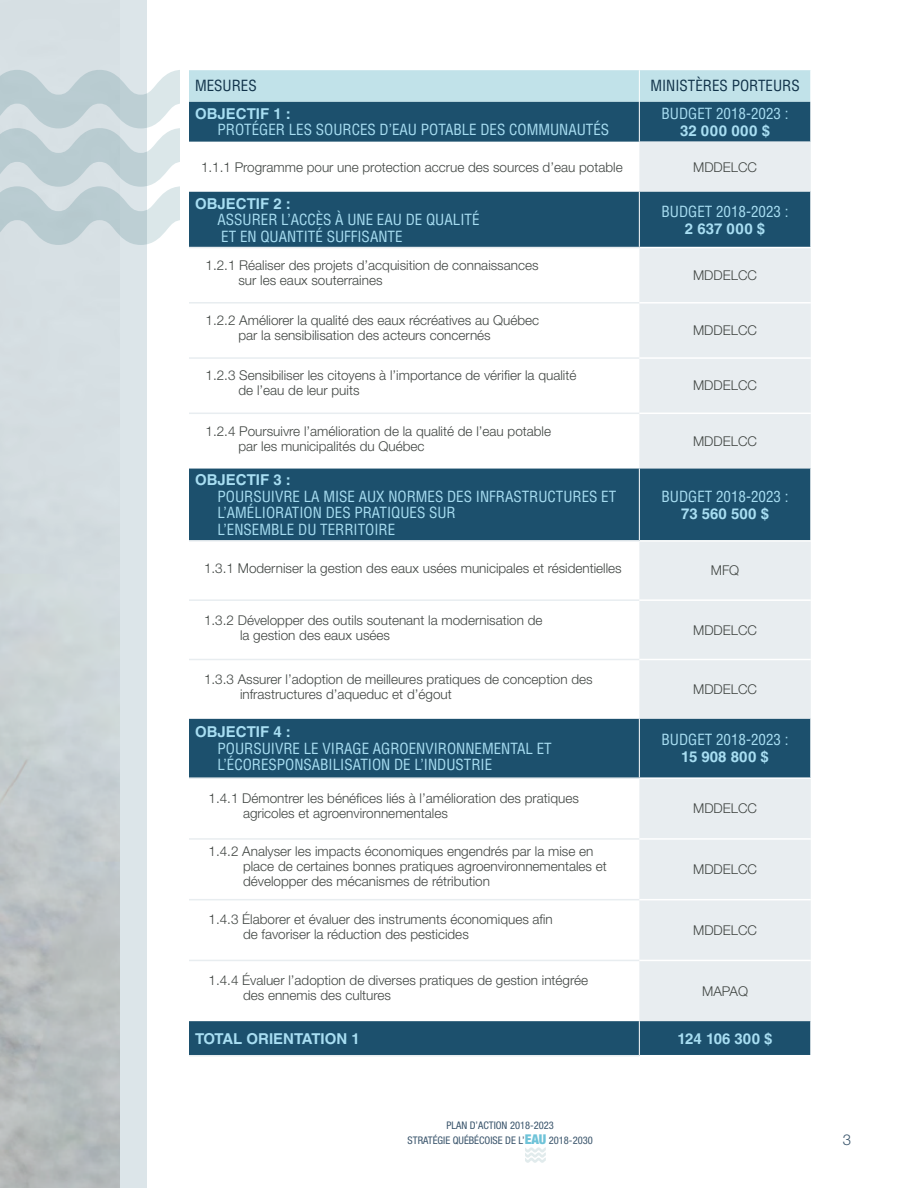
<style>
.page{position:relative;width:918px;height:1188px;background:#fff}
.page>*{position:absolute;margin:0;border:0;box-sizing:border-box;transform-origin:0 0}
.TITRE{font:condensed 15px/16.5px "Helvetica LT Std";color:#a8def2}
.TITRE-2{font:700 15px "Helvetica LT Std";color:#a8def2}
.TITRE-3{font:condensed 15px "Helvetica LT Std";color:#103249}
.t1{font:300 15px "Helvetica Neue";color:#39546b}
.Ministères{font:300 13.5px/15px "Helvetica Neue LT Std";color:#414643}
.t2{font:condensed 10.5px/14.9px "Helvetica Neue";color:#39546b;text-align:center}
.s1{font-weight:700;font-stretch:normal}
.s2{font-weight:900;font-size:13.5px;color:#6fc3d8}
</style>
<div class="page">
<svg style="left:525px;top:1147px;width:21px;height:16px"></svg>
<svg style="left:0;top:0;width:147px;height:1188px;background:#ccd3d6"></svg>
<svg style="left:0;top:70px;width:179px;height:175px;background:#cbd8dc"></svg>
<svg style="left:189px;top:70px;width:621px;height:72px;background:#6691a4"></svg>
<div style="left:639px;top:142px;width:172px;height:577px;background:#e8edf0"></div>
<div style="left:189px;top:192px;width:621px;height:55px;background:#1c506d"></div>
<div style="left:189px;top:469px;width:621px;height:71px;background:#1c506d"></div>
<svg style="left:189px;top:719px;width:622px;height:336px"></svg>
<hr style="left:639px;top:102px;width:1px;height:40px;background:#fff">
<hr style="left:639px;top:192px;width:1px;height:55px;background:#fff">
<hr style="left:810px;top:192px;width:1px;height:55px;background:#fff">
<hr style="left:639px;top:469px;width:1px;height:71px;background:#fff">
<hr style="left:810px;top:469px;width:1px;height:71px;background:#fff">
<hr style="left:639px;top:719px;width:1px;height:58px;background:#fff">
<hr style="left:810px;top:719px;width:1px;height:58px;background:#fff">
<hr style="left:639px;top:1021px;width:1px;height:34px;background:#fff">
<hr style="left:810px;top:1021px;width:1px;height:34px;background:#fff">
<hr style="left:639px;top:70px;width:1px;height:32px;background:#fff">
<hr style="left:189px;top:247px;width:450px;height:1px;background:#e8edf0">
<hr style="left:189px;top:540px;width:450px;height:2px;background:#e8edf0">
<hr style="left:189px;top:777px;width:450px;height:2px;background:#e8edf0">
<hr style="left:189px;top:1055px;width:450px;height:1px;background:#e8edf0">
<hr style="left:189px;top:302px;width:450px;height:2px;background:#e8edf0">
<hr style="left:189px;top:357px;width:450px;height:2px;background:#e8edf0">
<hr style="left:189px;top:413px;width:450px;height:1px;background:#e8edf0">
<hr style="left:189px;top:599px;width:450px;height:2px;background:#e8edf0">
<hr style="left:189px;top:659px;width:450px;height:1px;background:#e8edf0">
<hr style="left:189px;top:838px;width:450px;height:2px;background:#e8edf0">
<hr style="left:189px;top:899px;width:450px;height:1px;background:#e8edf0">
<hr style="left:189px;top:960px;width:450px;height:1px;background:#e8edf0">
<hr style="left:639px;top:247px;width:172px;height:1px;background:#fff">
<hr style="left:639px;top:302px;width:172px;height:2px;background:#fff">
<hr style="left:639px;top:357px;width:172px;height:2px;background:#fff">
<hr style="left:639px;top:413px;width:172px;height:1px;background:#fff">
<hr style="left:639px;top:540px;width:172px;height:2px;background:#fff">
<hr style="left:639px;top:599px;width:172px;height:2px;background:#fff">
<hr style="left:639px;top:659px;width:172px;height:1px;background:#fff">
<hr style="left:639px;top:777px;width:172px;height:2px;background:#fff">
<hr style="left:639px;top:838px;width:172px;height:2px;background:#fff">
<hr style="left:639px;top:899px;width:172px;height:1px;background:#fff">
<hr style="left:639px;top:960px;width:172px;height:1px;background:#fff">
<p class="TITRE-3" style="left:195px;top:77px;width:63px">MESURES</p>
<p class="TITRE-3" style="left:650px;top:77px;width:151px">MINISTÈRES PORTEURS</p>
<p class="TITRE" style="left:218px;top:105px;width:393px;text-indent:-22px"><span class="s1">OBJECTIF 1 :<br></span>PROTÉGER LES SOURCES D’EAU POTABLE DES COMMUNAUTÉS</p>
<p class="TITRE" style="left:662px;top:105px;width:129px">BUDGET 2018-2023 :</p>
<p class="TITRE-2" style="left:680px;top:121px;width:91px">32 000 000 $</p>
<p class="Ministères" style="left:201px;top:159px;width:423px">1.1.1 Programme pour une protection accrue des sources d’eau potable</p>
<p class="Ministères" style="left:693px;top:159px;width:66px">MDDELCC</p>
<p class="TITRE" style="left:218px;top:195px;width:264px;text-indent:-22px"><span class="s1">OBJECTIF 2 :<br></span>ASSURER L’ACCÈS À UNE EAU DE QUALITÉ<br>ET EN QUANTITÉ SUFFISANTE</p>
<p class="TITRE" style="left:662px;top:203px;width:129px">BUDGET 2018-2023 :</p>
<p class="TITRE-2" style="left:685px;top:219px;width:82px">2 637 000 $</p>
<p class="Ministères" style="left:238px;top:257px;width:302px;text-indent:-33px">1.2.1 Réaliser des projets d’acquisition de connaissances sur les eaux souterraines</p>
<p class="Ministères" style="left:693px;top:267px;width:66px">MDDELCC</p>
<p class="Ministères" style="left:238px;top:313px;width:302px;text-indent:-33px">1.2.2 Améliorer la qualité des eaux récréatives au Québec par la sensibilisation des acteurs concernés</p>
<p class="Ministères" style="left:693px;top:323px;width:66px">MDDELCC</p>
<p class="Ministères" style="left:238px;top:368px;width:339px;text-indent:-33px">1.2.3 Sensibiliser les citoyens à l’importance de vérifier la qualité de l’eau de leur puits</p>
<p class="Ministères" style="left:693px;top:378px;width:66px">MDDELCC</p>
<p class="Ministères" style="left:238px;top:423px;width:314px;text-indent:-33px">1.2.4 Poursuivre l’amélioration de la qualité de l’eau potable par les municipalités du Québec</p>
<p class="Ministères" style="left:693px;top:434px;width:66px">MDDELCC</p>
<p class="TITRE" style="left:218px;top:472px;width:400px;text-indent:-22px"><span class="s1">OBJECTIF 3 :<br></span>POURSUIVRE LA MISE AUX NORMES DES INFRASTRUCTURES ET<br>L’AMÉLIORATION DES PRATIQUES SUR<br>L’ENSEMBLE DU TERRITOIRE</p>
<p class="TITRE" style="left:662px;top:488px;width:129px">BUDGET 2018-2023 :</p>
<p class="TITRE-2" style="left:681px;top:504px;width:90px">73 560 500 $</p>
<p class="Ministères" style="left:204px;top:560px;width:419px">1.3.1 Moderniser la gestion des eaux usées municipales et résidentielles</p>
<p class="Ministères" style="left:711px;top:563px;width:30px">MFQ</p>
<p class="Ministères" style="left:240px;top:612px;width:304px;text-indent:-36px">1.3.2 Développer des outils soutenant la modernisation de la gestion des eaux usées</p>
<p class="Ministères" style="left:693px;top:622px;width:66px">MDDELCC</p>
<p class="Ministères" style="left:240px;top:671px;width:354px;text-indent:-36px">1.3.3 Assurer l’adoption de meilleures pratiques de conception des infrastructures d’aqueduc et d’égout</p>
<p class="Ministères" style="left:693px;top:682px;width:66px">MDDELCC</p>
<p class="TITRE" style="left:218px;top:724px;width:336px;text-indent:-22px"><span class="s1">OBJECTIF 4 :<br></span>POURSUIVRE LE VIRAGE AGROENVIRONNEMENTAL ET<br>L’ÉCORESPONSABILISATION DE L’INDUSTRIE</p>
<p class="TITRE" style="left:662px;top:732px;width:129px">BUDGET 2018-2023 :</p>
<p class="TITRE-2" style="left:681px;top:748px;width:89px">15 908 800 $</p>
<p class="Ministères" style="left:243px;top:790px;width:337px;text-indent:-35px">1.4.1 Démontrer les bénéfices liés à l’amélioration des pratiques agricoles et agroenvironnementales</p>
<p class="Ministères" style="left:693px;top:801px;width:66px">MDDELCC</p>
<p class="Ministères" style="left:243px;top:844px;width:365px;text-indent:-35px">1.4.2 Analyser les impacts économiques engendrés par la mise en place de certaines bonnes pratiques agroenvironnementales et développer des mécanismes de rétribution</p>
<p class="Ministères" style="left:693px;top:862px;width:66px">MDDELCC</p>
<p class="Ministères" style="left:243px;top:912px;width:311px;text-indent:-35px">1.4.3 Élaborer et évaluer des instruments économiques afin de favoriser la réduction des pesticides</p>
<p class="Ministères" style="left:243px;top:973px;width:347px;text-indent:-35px">1.4.4 Évaluer l’adoption de diverses pratiques de gestion intégrée des ennemis des cultures</p>
<p class="Ministères" style="left:693px;top:922px;width:66px">MDDELCC</p>
<p class="Ministères" style="left:702px;top:983px;width:47px">MAPAQ</p>
<p class="TITRE-2" style="left:195px;top:1029px;width:166px">TOTAL ORIENTATION 1</p>
<p class="TITRE-2" style="left:678px;top:1029px;width:97px">124 106 300 $</p>
<p class="t2" style="left:408px;top:1118px;width:187px">PLAN D’ACTION 2018-2023<br>STRATÉGIE QUÉBÉCOISE DE L’<span class="s2">EAU</span> 2018-2030</p>
<p class="t1" style="left:843px;top:1130px;width:10px">3</p>
</div>
